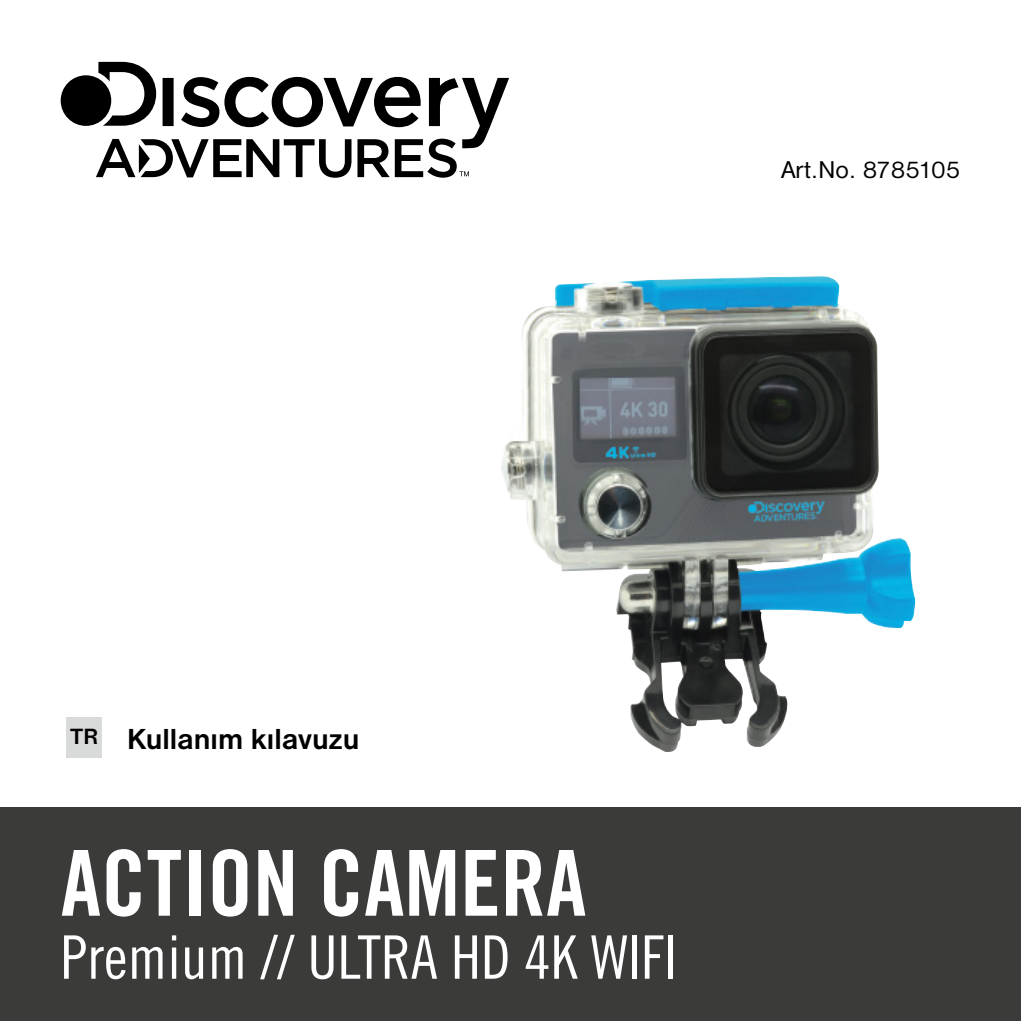
<style>
.page{position:relative;width:1021px;height:1021px;background:#fff}
.page>*{position:absolute;margin:0;border:0;box-sizing:border-box;transform-origin:0 0}
.t1{font:90.8px "Trade Gothic LT Std Bd Cn 20";color:#fff}
.t2{font:60px "Trade Gothic LT Std Cn 18";color:#fff}
.t3{font:700 30px "Nimbus San DCE";color:#000}
.t4{font:25.2px "Nimbus San DCE";color:#000}
</style>
<div class="page">
<img style="left:501px;top:276px;width:414px;height:476px">
<div style="left:61px;top:75px;width:50px;height:51px;background:#000;border-radius:50%"></div>
<svg style="left:96px;top:62px;width:413px;height:116px"></svg>
<div style="left:0;top:807px;width:1020px;height:213px;background:#3b3b39"></div>
<div style="left:67px;top:716px;width:35px;height:41px;background:#d9dada"></div>
<p class="t4" style="left:781px;top:155px;width:180px">Art.No. 8785105</p>
<p class="t3" style="left:70px;top:722px;width:291px"><sup>TR</sup> Kullanım kılavuzu</p>
<h1 class="t1" style="left:61px;top:828px;width:527px">ACTION CAMERA</h1>
<p class="t2" style="left:61px;top:921px;width:618px">Premium // ULTRA HD 4K WIFI</p>
</div>
